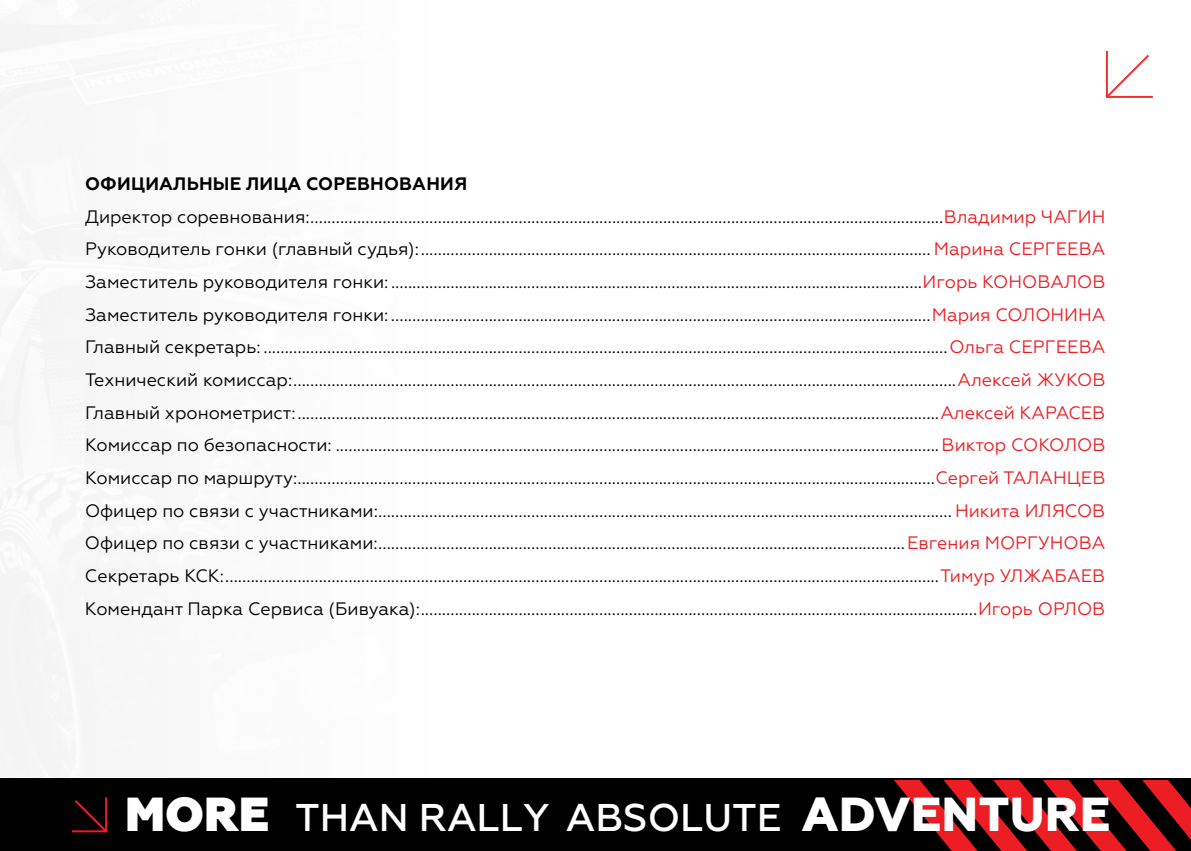
<style>
.page{position:relative;width:1191px;height:851px;background:#fff}
.page>*{position:absolute;margin:0;border:0;box-sizing:border-box;transform-origin:0 0}
.t1{font:800 47.6px "Geometria";color:#fff}
.t2{font:500 38.6px "Geometria";color:#fff}
.t3{font:18px/32.6px "Geometria";color:#000}
.s1{font-weight:700}
.s2{color:#ed1d24}
.s3{font-weight:800;font-size:47.6px}
</style>
<div class="page">
<svg style="left:1105px;top:51px;width:48px;height:47px"></svg>
<div style="left:0;top:778px;width:1191px;height:72px;background:#000"></div>
<svg style="left:894px;top:780px;width:297px;height:70px"></svg>
<svg style="left:72px;top:797px;width:36px;height:36px"></svg>
<p class="t3" style="left:85px;top:167px;width:1022px"><span class="s1">ОФИЦИАЛЬНЫЕ ЛИЦА СОРЕВНОВАНИЯ<br></span>Директор соревнования:.....................................................................................................................................................<span class="s2">Владимир ЧАГИН </span>Руководитель гонки (главный судья):........................................................................................................................ <span class="s2">Марина СЕРГЕЕВА </span>Заместитель руководителя гонки: .............................................................................................................................<span class="s2">Игорь КОНОВАЛОВ </span>Заместитель руководителя гонки: ...............................................................................................................................<span class="s2">Мария СОЛОНИНА </span>Главный секретарь: .................................................................................................................................................................<span class="s2">Ольга СЕРГЕЕВА </span>Технический комиссар:............................................................................................................................................................<span class="s2">Алексей ЖУКОВ </span>Главный хронометрист:.......................................................................................................................................................<span class="s2">Алексей КАРАСЕВ </span>Комиссар по безопасности: ..............................................................................................................................................<span class="s2">Виктор СОКОЛОВ </span>Комиссар по маршруту:......................................................................................................................................................<span class="s2">Сергей ТАЛАНЦЕВ </span>Офицер по связи с участниками:....................................................................................................................................... <span class="s2">Никита ИЛЯСОВ </span>Офицер по связи с участниками:............................................................................................................................<span class="s2">Евгения МОРГУНОВА </span>Секретарь КСК:........................................................................................................................................................................<span class="s2">Тимур УЛЖАБАЕВ </span>Комендант Парка Сервиса (Бивуака):...................................................................................................................................<span class="s2">Игорь ОРЛОВ</span></p>
<h1 class="t1" style="left:125px;top:786px;width:146px">MORE</h1>
<h2 class="t2" style="left:295px;top:795px;width:817px">THAN RALLY ABSOLUTE <span class="s3">ADVENTURE</span></h2>
</div>
